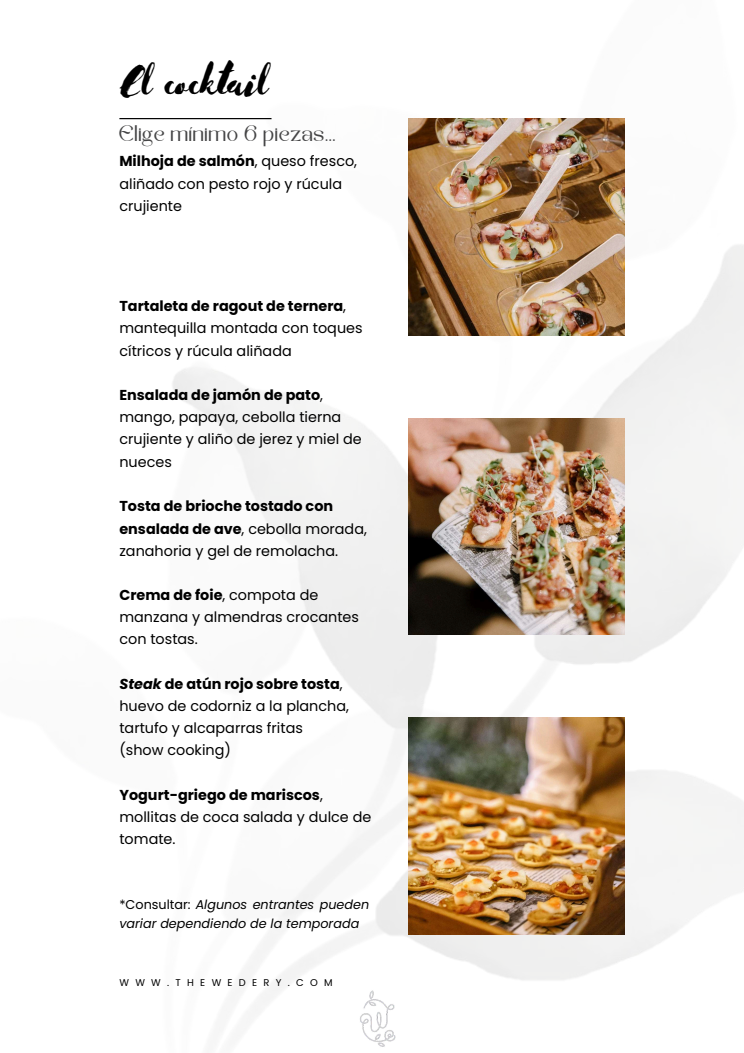
<style>
.page{position:relative;width:744px;height:1053px;background:#fff}
.page>*{position:absolute;margin:0;border:0;box-sizing:border-box;transform-origin:0 0}
.t1{font:45.72px "Advetime";color:#000}
.t2{font:21.04px "KENAO";color:#454546}
.t3{font:14.4px/22.2px "Poppins";color:#000}
.t4{font:italic 12.76px/19.5px "Poppins";color:#000}
.t5{font:9.84px "Poppins";letter-spacing:.64em;color:#000}
.s1{font-weight:700}
.s2{font-weight:700;font-style:italic}
.s3{font-style:normal}
</style>
<div class="page">
<img style="left:119px;top:118px;width:625px;height:894px">
<hr style="left:119px;top:118px;width:153px;height:1px;background:#000">
<img style="left:408px;top:119px;width:216px;height:216px">
<img style="left:408px;top:418px;width:216px;height:216px">
<img style="left:408px;top:717px;width:216px;height:217px">
<img style="left:347px;top:988px;width:58px;height:59px">
<h1 class="t1" style="left:119px;top:50px;width:149px">El cocktail</h1>
<h2 class="t2" style="left:119px;top:125px;width:219px">Elige mínimo 6 piezas...</h2>
<p class="t3" style="left:119px;top:150px;width:239px"><span class="s1">Milhoja de salmón</span>, queso fresco, aliñado con pesto rojo y rúcula crujiente</p>
<p class="t3" style="left:119px;top:295px;width:245px"><span class="s1">Tartaleta de ragout de ternera</span>, mantequilla montada con toques cítricos y rúcula aliñada</p>
<p class="t3" style="left:119px;top:384px;width:244px"><span class="s1">Ensalada de jamón de pato</span>, mango, papaya, cebolla tierna crujiente y aliño de jerez y miel de nueces</p>
<p class="t3" style="left:119px;top:495px;width:249px"><span class="s1">Tosta de brioche tostado con ensalada de ave</span>, cebolla morada, zanahoria y gel de remolacha.</p>
<p class="t3" style="left:119px;top:583px;width:241px"><span class="s1">Crema de foie</span>, compota de manzana y almendras crocantes con tostas.</p>
<p class="t3" style="left:119px;top:672px;width:231px"><span class="s2">Steak</span> <span class="s1">de atún rojo sobre tosta</span>, huevo de codorniz a la plancha, tartufo y alcaparras fritas (show cooking)</p>
<p class="t3" style="left:119px;top:783px;width:253px"><span class="s1">Yogurt-griego de mariscos</span>, mollitas de coca salada y dulce de tomate.</p>
<p class="t4" style="left:119px;top:894px;width:251px"><span class="s3">*Consultar:</span> Algunos entrantes pueden variar dependiendo de la temporada</p>
<p class="t5" style="left:119px;top:975px;width:215px">WWW.THEWEDERY.COM</p>
</div>
